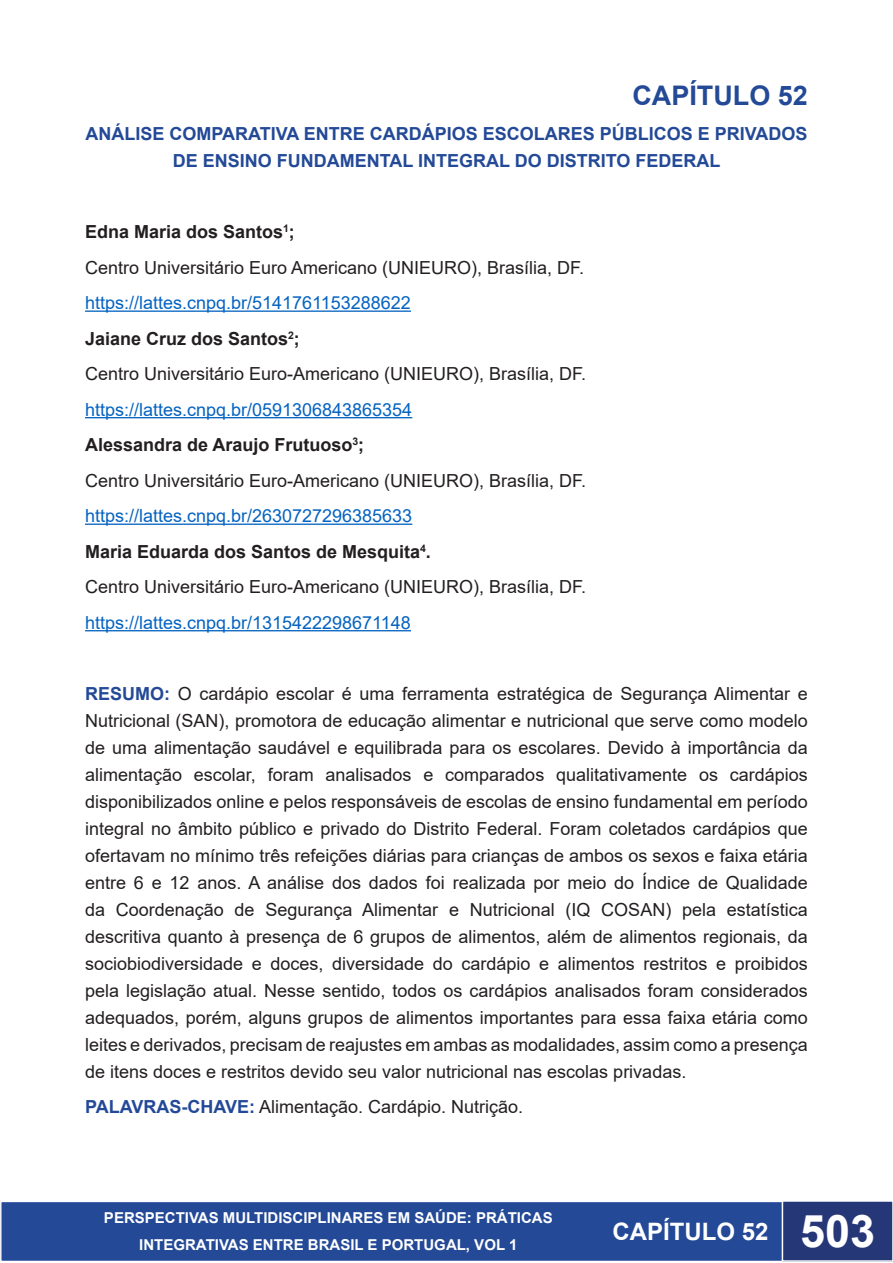
<style>
.page{position:relative;width:893px;height:1263px;background:#fff}
.page>*{position:absolute;margin:0;border:0;box-sizing:border-box;transform-origin:0 0}
.Parágrafo_da_Lista{font:700 27px "Arial";color:#234997}
.t1{font:700 24px "Arial";color:#fff}
.t2{font:18px/27px "Arial";color:#231f20;text-align:justify}
.t3{font:18px "Arial";color:#0563c1}
.Corpo_de_texto{font:700 18px/27px "Arial";color:#234997;text-align:center}
.t4{font:700 18px "Arial";color:#231f20}
.t5{font:700 15px/27px "Arial";color:#fff;text-align:center}
.s1{font-weight:700;color:#234997}
.s2{font-size:45px}
</style>
<div class="page">
<div style="left:1px;top:1201px;width:782px;height:60px;background:#234997"></div>
<div style="left:0;top:1201px;width:784px;height:61px;border:2px solid #fff"></div>
<div style="left:782px;top:1201px;width:111px;height:60px;background:#253777"></div>
<div style="left:782px;top:1200px;width:111px;height:62px;border:2px solid #fff"></div>
<svg style="left:0;top:1200px;width:1px;height:62px"></svg>
<hr style="left:85px;top:310px;width:326px;height:2px;background:#0563c1">
<hr style="left:85px;top:417px;width:327px;height:1px;background:#0563c1">
<hr style="left:85px;top:523px;width:327px;height:2px;background:#0563c1">
<hr style="left:85px;top:630px;width:326px;height:1px;background:#0563c1">
<p class="Parágrafo_da_Lista" style="left:632px;top:76px;width:177px">CAPÍTULO 52</p>
<p class="Corpo_de_texto" style="left:85px;top:121px;width:724px">ANÁLISE COMPARATIVA ENTRE CARDÁPIOS ESCOLARES PÚBLICOS E PRIVADOS<br>DE ENSINO FUNDAMENTAL INTEGRAL DO DISTRITO FEDERAL</p>
<p class="t4" style="left:85px;top:219px;width:211px">Edna Maria dos Santos<sup>1</sup>;</p>
<p class="t2" style="left:85px;top:254px;width:501px">Centro Universitário Euro Americano (UNIEURO), Brasília, DF.</p>
<p class="t3" style="left:85px;top:290px;width:327px">https://lattes.cnpq.br/5141761153288622</p>
<p class="t4" style="left:85px;top:326px;width:216px">Jaiane Cruz dos Santos<sup>2</sup>;</p>
<p class="t2" style="left:85px;top:360px;width:503px">Centro Universitário Euro-Americano (UNIEURO), Brasília, DF.</p>
<p class="t3" style="left:85px;top:397px;width:329px">https://lattes.cnpq.br/0591306843865354</p>
<p class="t4" style="left:85px;top:432px;width:281px">Alessandra de Araujo Frutuoso<sup>3</sup>;</p>
<p class="t2" style="left:85px;top:467px;width:503px">Centro Universitário Euro-Americano (UNIEURO), Brasília, DF.</p>
<p class="t3" style="left:85px;top:504px;width:329px">https://lattes.cnpq.br/2630727296385633</p>
<p class="t4" style="left:85px;top:539px;width:347px">Maria Eduarda dos Santos de Mesquita<sup>4</sup>.</p>
<p class="t2" style="left:85px;top:573px;width:503px">Centro Universitário Euro-Americano (UNIEURO), Brasília, DF.</p>
<p class="t3" style="left:85px;top:610px;width:327px">https://lattes.cnpq.br/1315422298671148</p>
<p class="t2" style="left:85px;top:680px;width:724px"><span class="s1">RESUMO:</span> O cardápio escolar é uma ferramenta estratégica de Segurança Alimentar e Nutricional (SAN), promotora de educação alimentar e nutricional que serve como modelo de uma alimentação saudável e equilibrada para os escolares. Devido à importância da alimentação escolar, foram analisados e comparados qualitativamente os cardápios disponibilizados online e pelos responsáveis de escolas de ensino fundamental em período integral no âmbito público e privado do Distrito Federal. Foram coletados cardápios que ofertavam no mínimo três refeições diárias para crianças de ambos os sexos e faixa etária entre 6 e 12 anos. A análise dos dados foi realizada por meio do Índice de Qualidade da Coordenação de Segurança Alimentar e Nutricional (IQ COSAN) pela estatística descritiva quanto à presença de 6 grupos de alimentos, além de alimentos regionais, da sociobiodiversidade e doces, diversidade do cardápio e alimentos restritos e proibidos pela legislação atual. Nesse sentido, todos os cardápios analisados foram considerados adequados, porém, alguns grupos de alimentos importantes para essa faixa etária como leites e derivados, precisam de reajustes em ambas as modalidades, assim como a presença de itens doces e restritos devido seu valor nutricional nas escolas privadas.</p>
<p class="t2" style="left:85px;top:1093px;width:440px"><span class="s1">PALAVRAS-CHAVE:</span> Alimentação. Cardápio. Nutrição.</p>
<p class="t5" style="left:104px;top:1205px;width:450px">PERSPECTIVAS MULTIDISCIPLINARES EM SAÚDE: PRÁTICAS<br>INTEGRATIVAS ENTRE BRASIL E PORTUGAL, VOL 1</p>
<h2 class="t1" style="left:612px;top:1215px;width:264px">CAPÍTULO 52 <span class="s2">503</span></h2>
</div>
